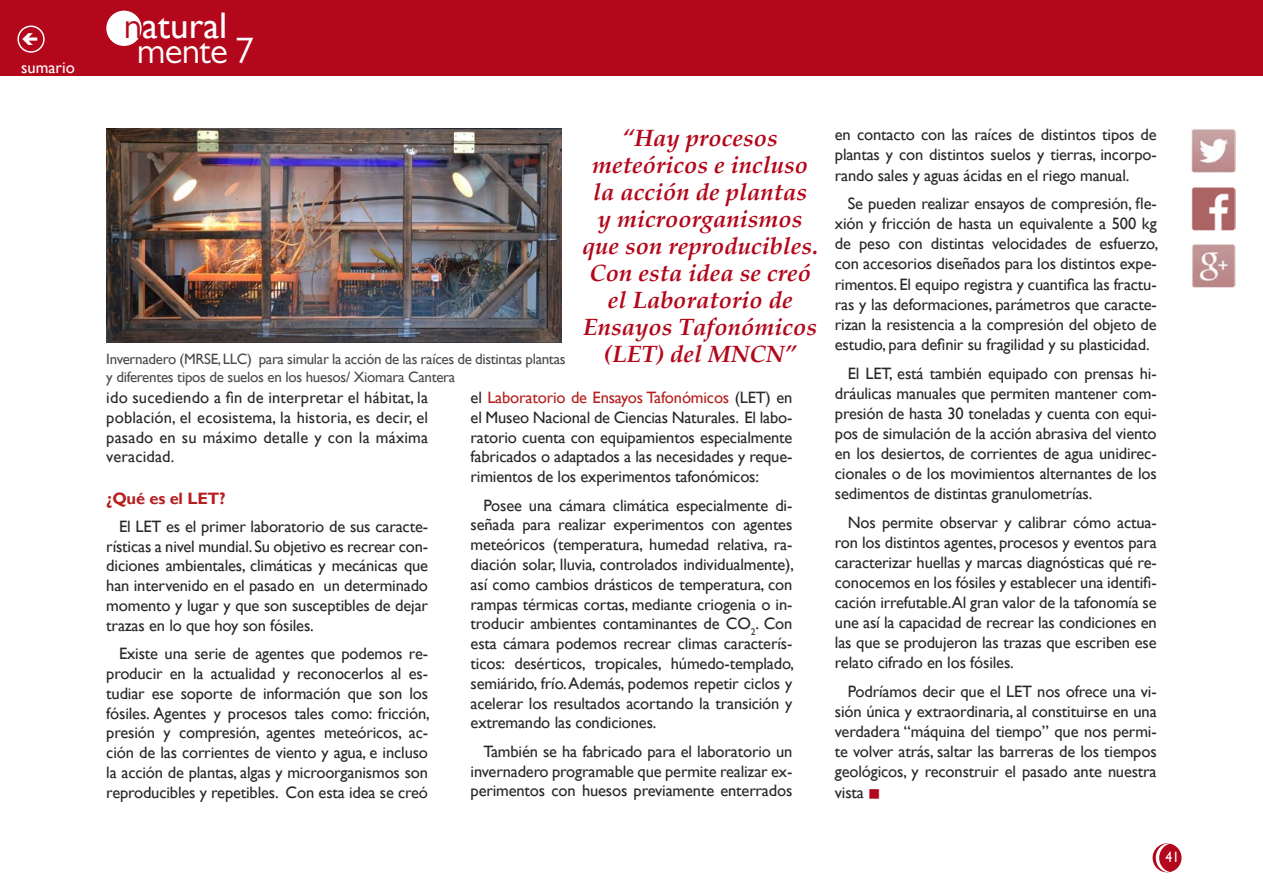
<style>
.page{position:relative;width:1263px;height:893px;background:#fff}
.page>*{position:absolute;margin:0;border:0;box-sizing:border-box;transform-origin:0 0}
.t1{font:37.05px "Gill Sans";color:#fff}
.t2{font:37.05px "Gill Sans MT Pro";letter-spacing:-.02em;color:#fff}
.t3{font:italic 700 24px/27px "Palatino";color:#b3071b;text-align:center}
.t4{font:16.5px/19.8px "Gill Sans";letter-spacing:-.01em;color:#282829;text-align:justify}
.t5{font:700 16.5px "Gill Sans";letter-spacing:-.01em;color:#b61f1f}
.t6{font:16.5px "Gill Sans";color:#fff}
.t7{font:15px "Gill Sans";letter-spacing:-.02em;color:#4b4b4d}
.t8{font:15px "Gill Sans";color:#fff;scale:.9 1}
.s1{font-family:"Gill Sans MT Pro";color:#b3071b}
.s2{color:#b61f1f}
.s3{color:#b3071b}
</style>
<div class="page">
<div style="left:1153px;top:844px;width:28px;height:28px;background:#b3071b;border-radius:50%"></div>
<div style="left:1152px;top:843px;width:29px;height:29px;border:2px solid #b3071b;border-radius:50%"></div>
<div style="left:0;top:0;width:1263px;height:76px;background:#b3071b"></div>
<div style="left:107px;top:11px;width:34px;height:34px;background:#fff;border-radius:50%"></div>
<div style="left:106px;top:11px;width:36px;height:35px;border:2px solid #fff;border-radius:50%"></div>
<svg style="left:1156px;top:843px;width:15px;height:29px"></svg>
<div style="left:17px;top:26px;width:28px;height:27px;border:2px solid #fff;border-radius:50%"></div>
<img style="left:1191px;top:187px;width:44px;height:43px">
<img style="left:1191px;top:129px;width:44px;height:44px">
<img style="left:1191px;top:244px;width:44px;height:44px">
<img style="left:106px;top:128px;width:456px;height:214px">
<p class="t6" style="left:21px;top:58px;width:55px">sumario</p>
<h1 class="t1" style="left:124px;top:4px;width:105px"><span class="s1">n</span>atural</h1>
<h1 class="t2" style="left:137px;top:28px;width:119px">mente 7</h1>
<h2 class="t3" style="left:582px;top:124px;width:237px">“Hay procesos meteóricos e incluso la acción de plantas<br>y microorganismos que son reproducibles.<br>Con esta idea se creó el Laboratorio de<br>Ensayos Tafonómicos</h2>
<p class="t7" style="left:106px;top:350px;width:461px">Invernadero (MRSE, LLC) para simular la acción de las raíces de distintas plantas</p>
<h2 class="t3" style="left:604px;top:340px;width:194px">(LET) del MNCN”</h2>
<p class="t7" style="left:106px;top:368px;width:350px">y diferentes tipos de suelos en los huesos/ Xiomara Cantera</p>
<p class="t4" style="left:106px;top:388px;width:323px">ido sucediendo a fin de interpretar el hábitat, la población, el ecosistema, la historia, es decir, el pasado en su máximo detalle y con la máxima veracidad.</p>
<p class="t5" style="left:106px;top:488px;width:121px">¿Qué es el LET?</p>
<p class="t4" style="left:106px;top:517px;width:323px;text-indent:13px">El LET es el primer laboratorio de sus caracte&shy;rísticas a nivel mundial. Su objetivo es recrear con&shy;diciones ambientales, climáticas y mecánicas que han intervenido en el pasado en un determinado momento y lugar y que son susceptibles de dejar trazas en lo que hoy son fósiles.</p>
<p class="t4" style="left:106px;top:644px;width:325px;text-indent:13px">Existe una serie de agentes que podemos re&shy;producir en la actualidad y reconocerlos al es&shy;tudiar ese soporte de información que son los fósiles. Agentes y procesos tales como: fricción, presión y compresión, agentes meteóricos, ac&shy;ción de las corrientes de viento y agua, e incluso la acción de plantas, algas y microorganismos son reproducibles y repetibles. Con esta idea se creó</p>
<p class="t4" style="left:471px;top:388px;width:323px">el <span class="s2">Laboratorio de Ensayos Tafonómicos</span> (LET) en el Museo Nacional de Ciencias Naturales. El labo&shy;ratorio cuenta con equipamientos especialmente fabricados o adaptados a las necesidades y reque&shy;rimientos de los experimentos tafonómicos:</p>
<p class="t4" style="left:471px;top:495px;width:325px;text-indent:13px">Posee una cámara climática especialmente di&shy;señada para realizar experimentos con agentes meteóricos (temperatura, humedad relativa, ra&shy;diación solar, lluvia, controlados individualmente), así como cambios drásticos de temperatura, con rampas térmicas cortas, mediante criogenia o in&shy;troducir ambientes contaminantes de CO<sub>2</sub>. Con esta cámara podemos recrear climas caracterís&shy;ticos: desérticos, tropicales, húmedo-templado, semiárido, frío. Además, podemos repetir ciclos y acelerar los resultados acortando la transición y extremando las condiciones.</p>
<p class="t4" style="left:471px;top:741px;width:323px;text-indent:13px">También se ha fabricado para el laboratorio un invernadero programable que permite realizar ex&shy;perimentos con huesos previamente enterrados</p>
<p class="t4" style="left:835px;top:125px;width:323px">en contacto con las raíces de distintos tipos de plantas y con distintos suelos y tierras, incorpo&shy;rando sales y aguas ácidas en el riego manual.</p>
<p class="t4" style="left:835px;top:194px;width:325px;text-indent:13px">Se pueden realizar ensayos de compresión, fle&shy;xión y fricción de hasta un equivalente a 500 kg de peso con distintas velocidades de esfuerzo, con accesorios diseñados para los distintos expe&shy;rimentos. El equipo registra y cuantifica las fractu&shy;ras y las deformaciones, parámetros que caracte&shy;rizan la resistencia a la compresión del objeto de estudio, para definir su fragilidad y su plasticidad.</p>
<p class="t4" style="left:835px;top:363px;width:323px;text-indent:13px">El LET, está también equipado con prensas hi&shy;dráulicas manuales que permiten mantener com&shy;presión de hasta 30 toneladas y cuenta con equi&shy;pos de simulación de la acción abrasiva del viento en los desiertos, de corrientes de agua unidirec&shy;cionales o de los movimientos alternantes de los sedimentos de distintas granulometrías.</p>
<p class="t4" style="left:835px;top:512px;width:323px;text-indent:13px">Nos permite observar y calibrar cómo actua&shy;ron los distintos agentes, procesos y eventos para caracterizar huellas y marcas diagnósticas qué re&shy;conocemos en los fósiles y establecer una identifi&shy;cación irrefutable.Al gran valor de la tafonomía se une así la capacidad de recrear las condiciones en las que se produjeron las trazas que escriben ese relato cifrado en los fósiles.</p>
<p class="t4" style="left:835px;top:682px;width:323px;line-height:20.2px;text-indent:13px">Podríamos decir que el LET nos ofrece una vi&shy;sión única y extraordinaria, al constituirse en una verdadera “máquina del tiempo” que nos permi&shy;te volver atrás, saltar las barreras de los tiempos geológicos, y reconstruir el pasado ante nuestra vista <span class="s3">■</span></p>
<p class="t8" style="left:1165px;top:849px;width:16px">41</p>
</div>
